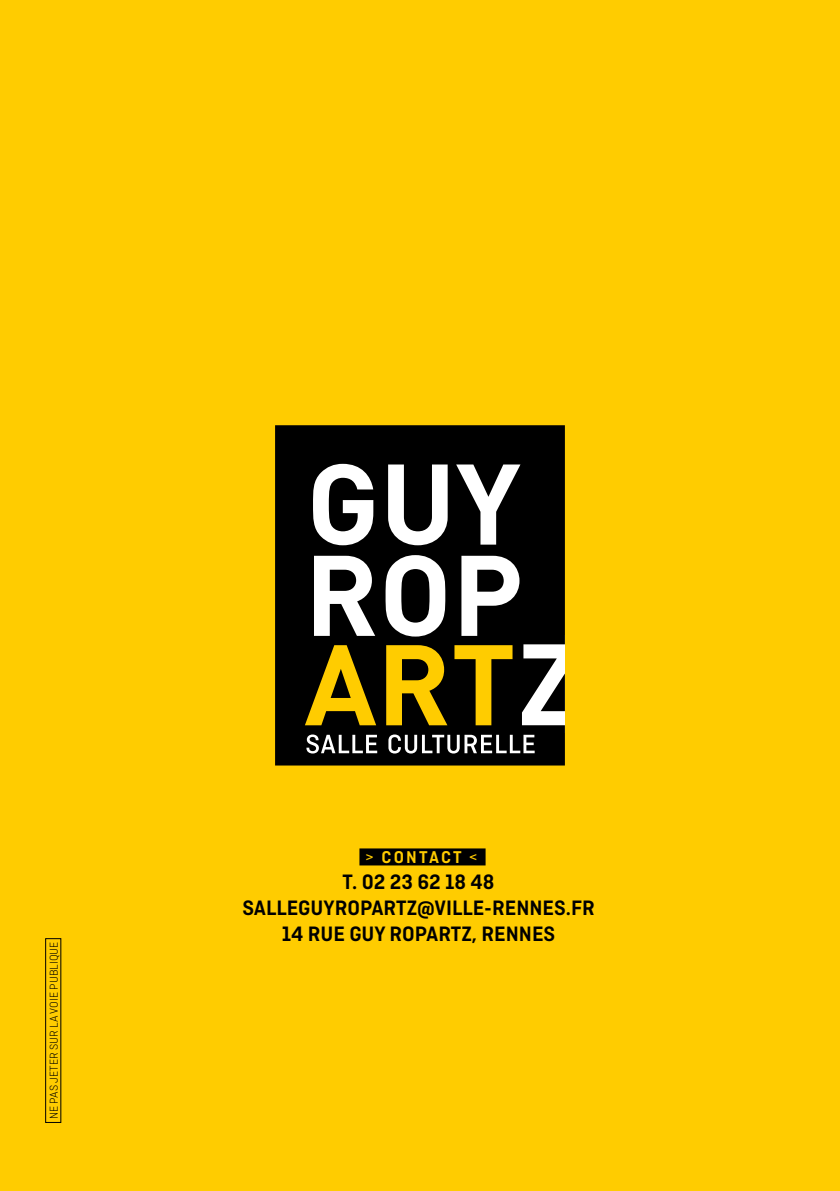
<style>
.page{position:relative;width:840px;height:1191px;background:#fff}
.page>*{position:absolute;margin:0;border:0;box-sizing:border-box;transform-origin:0 0}
.t1{font:600 22px/26px "Ciutadella";color:#000;text-align:center}
.t2{font:600 18px "Ciutadella";letter-spacing:.12em;color:#fc0}
.t3{font:300 12px "Ciutadella";color:#000}
.s1{font-weight:400}
</style>
<div class="page">
<div style="left:0;top:0;width:839px;height:1191px;background:#fc0"></div>
<svg style="left:275px;top:425px;width:289px;height:340px;background:#454131"></svg>
<svg style="left:306px;top:734px;width:228px;height:19px;background:#555"></svg>
<div style="left:359px;top:848px;width:126px;height:17px;background:#000"></div>
<div style="left:45px;top:938px;width:16px;height:184px;border:1px solid #000"></div>
<p class="t3" style="left:47px;top:1119px;width:179px;rotate:-90deg">NE PAS JETER SUR LA VOIE PUBLIQUE</p>
<p class="t2" style="left:365px;top:846px;width:114px"><span class="s1">&gt;</span> CONTACT <span class="s1">&lt;</span></p>
<p class="t1" style="left:242px;top:868px;width:354px">T. 02 23 62 18 48<br>SALLEGUYROPARTZ@VILLE-RENNES.FR<br>14 RUE GUY ROPARTZ, RENNES</p>
</div>
